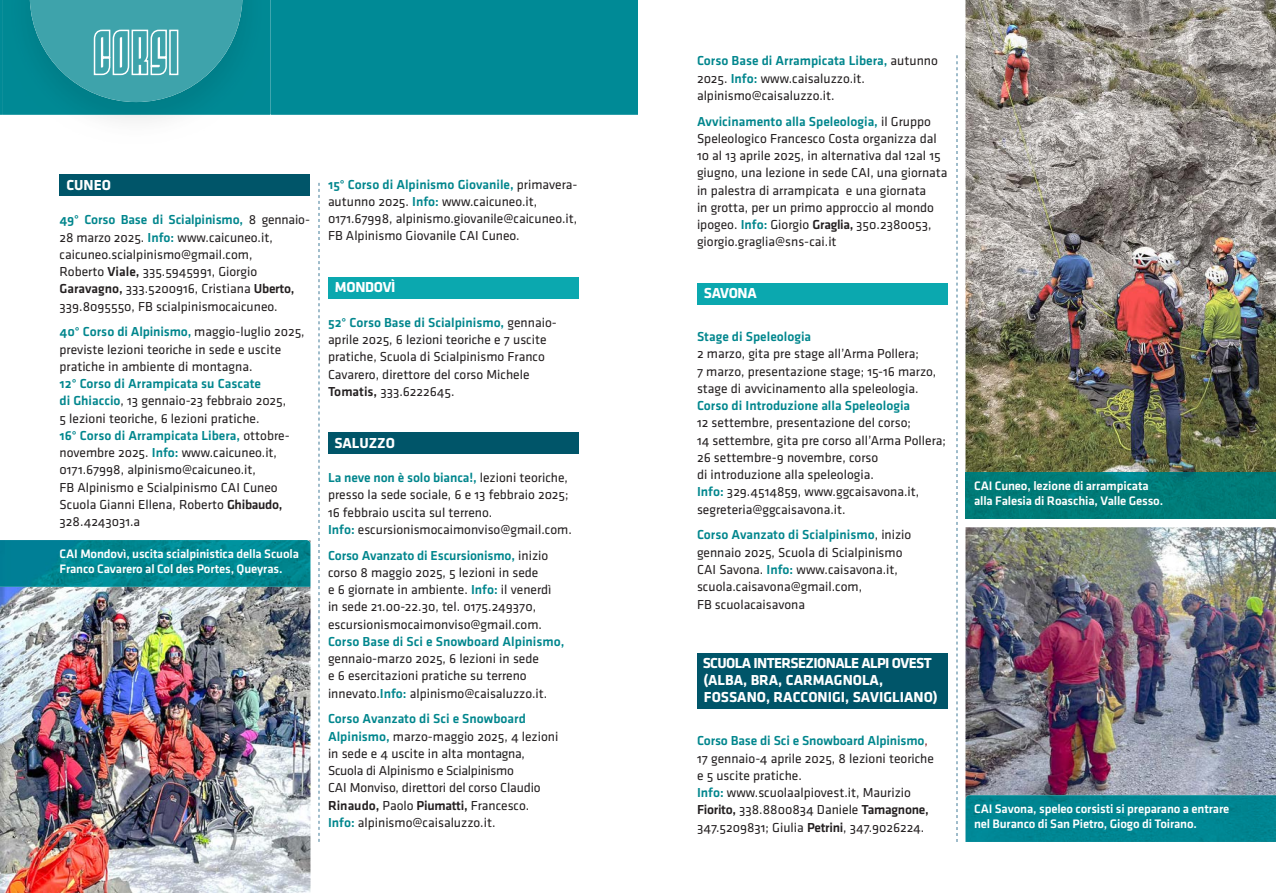
<style>
.page{position:relative;width:1276px;height:893px;background:#fff}
.page>*{position:absolute;margin:0;border:0;box-sizing:border-box;transform-origin:0 0}
.t1{font:700 15px/17px "Klavika";color:#fff}
.t2{font:700 15px "Klavika";letter-spacing:-.02em;color:#fff}
.t3{font:13.5px/17.2px "Klavika";color:#231f20}
.t4{font:500 13.5px "Klavika";color:#00868d}
.t5{font:500 12.75px/15px "Klavika";letter-spacing:-.01em;color:#fff}
.s1{font-weight:500;color:#00868d}
.s2{font-weight:500}
.s3{color:#801417}
</style>
<div class="page">
<div style="left:60px;top:174px;width:250px;height:22px;background:#005569"></div>
<div style="left:328px;top:277px;width:250px;height:22px;background:#0ba8af"></div>
<div style="left:328px;top:432px;width:250px;height:22px;background:#005569"></div>
<div style="left:697px;top:283px;width:250px;height:22px;background:#0ba8af"></div>
<div style="left:697px;top:653px;width:250px;height:39px;background:#005569"></div>
<div style="left:697px;top:687px;width:250px;height:22px;background:#005569"></div>
<svg style="left:319px;top:183px;width:1px;height:659px"></svg>
<svg style="left:956px;top:55px;width:1px;height:787px"></svg>
<div style="left:0;top:0;width:638px;height:115px;background:#008a96"></div>
<img style="left:2px;top:0;width:268px;height:120px">
<svg style="left:30px;top:0;width:212px;height:102px;background:#39a0a8"></svg>
<div style="left:169px;top:30px;width:9px;height:45px;border:2px solid #fff"></div>
<img style="left:0;top:587px;width:310px;height:306px">
<img style="left:965px;top:0;width:311px;height:472px">
<img style="left:965px;top:527px;width:311px;height:268px">
<img style="left:0;top:540px;width:310px;height:47px">
<div style="left:965px;top:795px;width:311px;height:47px;background:#008692"></div>
<img style="left:965px;top:472px;width:311px;height:47px">
<p class="t1" style="left:66px;top:177px;width:46px">CUNEO</p>
<p class="t3" style="left:60px;top:211px;width:252px"><span class="s1">49° Corso Base di Scialpinismo,</span> 8 gennaio-28 marzo 2025. <span class="s1">Info:</span> www.caicuneo.it, caicuneo.scialpinismo@gmail.com,<br>Roberto <span class="s2">Viale,</span> 335.5945991, Giorgio <span class="s2">Garavagno,</span> 333.5200916, Cristiana <span class="s2">Uberto, </span>339.8095550, FB scialpinismocaicuneo.</p>
<p class="t3" style="left:60px;top:324px;width:247px"><span class="s1">40° Corso di Alpinismo,</span> maggio-luglio 2025, previste lezioni teoriche in sede e uscite pratiche in ambiente di montagna.</p>
<p class="t3" style="left:60px;top:375px;width:232px"><span class="s1">12° Corso di Arrampicata su Cascate<br>di Ghiaccio</span>, 13 gennaio-23 febbraio 2025, 5 lezioni teoriche, 6 lezioni pratiche.<br><span class="s1">16° Corso di Arrampicata Libera,</span> ottobre&shy;novembre 2025. <span class="s1">Info:</span> www.caicuneo.it, 0171.67998, alpinismo@caicuneo.it,<br>FB Alpinismo e Scialpinismo CAI Cuneo Scuola Gianni Ellena, Roberto <span class="s2">Ghibaudo, </span>328.4243031.a</p>
<p class="t5" style="left:60px;top:547px;width:241px">CAI Mondovì, uscita scialpinistica della Scuola<br>Franco Cavarero al Col des Portes, Queyras.</p>
<p class="t3" style="left:328px;top:176px;width:251px"><span class="s1">15° Corso di Alpinismo Giovanile,</span> primavera&shy;autunno 2025. <span class="s1">Info:</span> www.caicuneo.it, 0171.67998, alpinismo.giovanile@caicuneo.it, FB Alpinismo Giovanile CAI Cuneo.</p>
<p class="t2" style="left:335px;top:279px;width:62px">MONDOVÌ</p>
<p class="t3" style="left:328px;top:314px;width:230px"><span class="s1">52° Corso Base di Scialpinismo,</span> gennaio&shy;aprile 2025, 6 lezioni teoriche e 7 uscite pratiche, Scuola di Scialpinismo Franco Cavarero, direttore del corso Michele <span class="s2">Tomatis,</span> 333.6222645.</p>
<p class="t1" style="left:334px;top:434px;width:62px">SALUZZO</p>
<p class="t3" style="left:328px;top:469px;width:245px"><span class="s1">La neve non è solo bianca!,</span> lezioni teoriche, presso la sede sociale, 6 e 13 febbraio 2025; 16 febbraio uscita sul terreno.<br><span class="s1">Info:</span> escursionismocaimonviso@gmail.com.</p>
<p class="t3" style="left:328px;top:547px;width:225px"><span class="s1">Corso Avanzato di Escursionismo,</span> inizio corso 8 maggio 2025, 5 lezioni in sede<br>e 6 giornate in ambiente. <span class="s1">Info:</span> il venerdì in sede 21.00-22.30, tel. 0175.249370, escursionismocaimonviso@gmail.com.</p>
<p class="t4" style="left:328px;top:634px;width:238px">Corso Base di Sci e Snowboard Alpinismo,</p>
<p class="t3" style="left:328px;top:650px;width:221px">gennaio-marzo 2025, 6 lezioni in sede e 6 esercitazioni pratiche su terreno innevato.<span class="s1">Info:</span> alpinismo@caisaluzzo.it.</p>
<p class="t3" style="left:328px;top:710px;width:232px"><span class="s1">Corso Avanzato di Sci e Snowboard Alpinismo,</span> marzo-maggio 2025, 4 lezioni in sede e 4 uscite in alta montagna, Scuola di Alpinismo e Scialpinismo<br>CAI Monviso, direttori del corso Claudio <span class="s2">Rinaudo,</span> Paolo <span class="s2">Piumatti,</span> Francesco.<br><span class="s1">Info:</span> alpinismo@caisaluzzo.it.</p>
<p class="t3" style="left:697px;top:53px;width:242px"><span class="s1">Corso Base di Arrampicata Libera,</span> autunno<br>2025. <span class="s1">Info:</span> www.caisaluzzo.it. alpinismo@caisaluzzo.it.</p>
<p class="t3" style="left:697px;top:113px;width:252px"><span class="s1">Avvicinamento alla Speleologia,</span> il Gruppo Speleologico Francesco Costa organizza dal 10 al 13 aprile 2025, in alternativa dal 12al 15 giugno, una lezione in sede CAI, una giornata in palestra di arrampicata e una giornata<br>in grotta, per un primo approccio al mondo ipogeo. <span class="s1">Info:</span> Giorgio <span class="s2">Graglia,</span> 350.2380053, giorgio.graglia@sns-cai.it</p>
<p class="t1" style="left:704px;top:285px;width:54px">SAVONA</p>
<p class="t4" style="left:697px;top:329px;width:116px">Stage di Speleologia</p>
<p class="t3" style="left:697px;top:346px;width:241px">2 marzo, gita pre stage all’Arma Pollera;<br>7 marzo, presentazione stage; 15-16 marzo, stage di avvicinamento alla speleologia.</p>
<p class="t4" style="left:697px;top:398px;width:215px">Corso di Introduzione alla Speleologia</p>
<p class="t3" style="left:697px;top:415px;width:250px">12 settembre, presentazione del corso;<br>14 settembre, gita pre corso all’Arma Pollera; 26 settembre-9 novembre, corso<br>di introduzione alla speleologia.<br><span class="s1">Info:</span> 329.4514859, www.ggcaisavona.it, segreteria@ggcaisavona.it.</p>
<p class="t3" style="left:697px;top:527px;width:216px"><span class="s1">Corso Avanzato di Scialpinismo</span>, inizio gennaio 2025, Scuola di Scialpinismo CAI Savona. <span class="s1">Info:</span> www.caisavona.it, scuola.caisavona@gmail.com,<br>FB scuolacaisavona</p>
<p class="t1" style="left:703px;top:655px;width:236px">SCUOLA INTERSEZIONALE ALPI OVEST (ALBA, BRA, CARMAGNOLA,<br>FOSSANO, RACCONIGI, SAVIGLIANO)</p>
<p class="t3" style="left:697px;top:732px;width:238px"><span class="s1">Corso Base di Sci e Snowboard Alpinismo</span><span class="s3">, </span>17 gennaio-4 aprile 2025, 8 lezioni teoriche e 5 uscite pratiche.<br><span class="s1">Info:</span> www.scuolaalpiovest.it, Maurizio <span class="s2">Fiorito,</span> 338.8800834 Daniele <span class="s2">Tamagnone, </span>347.5209831; Giulia <span class="s2">Petrini</span>, 347.9026224.</p>
<p class="t5" style="left:974px;top:479px;width:191px">CAI Cuneo, lezione di arrampicata alla Falesia di Roaschia, Valle Gesso.</p>
<p class="t5" style="left:974px;top:802px;width:257px">CAI Savona, speleo corsisti si preparano a entrare nel Buranco di San Pietro, Giogo di Toirano.</p>
</div>
